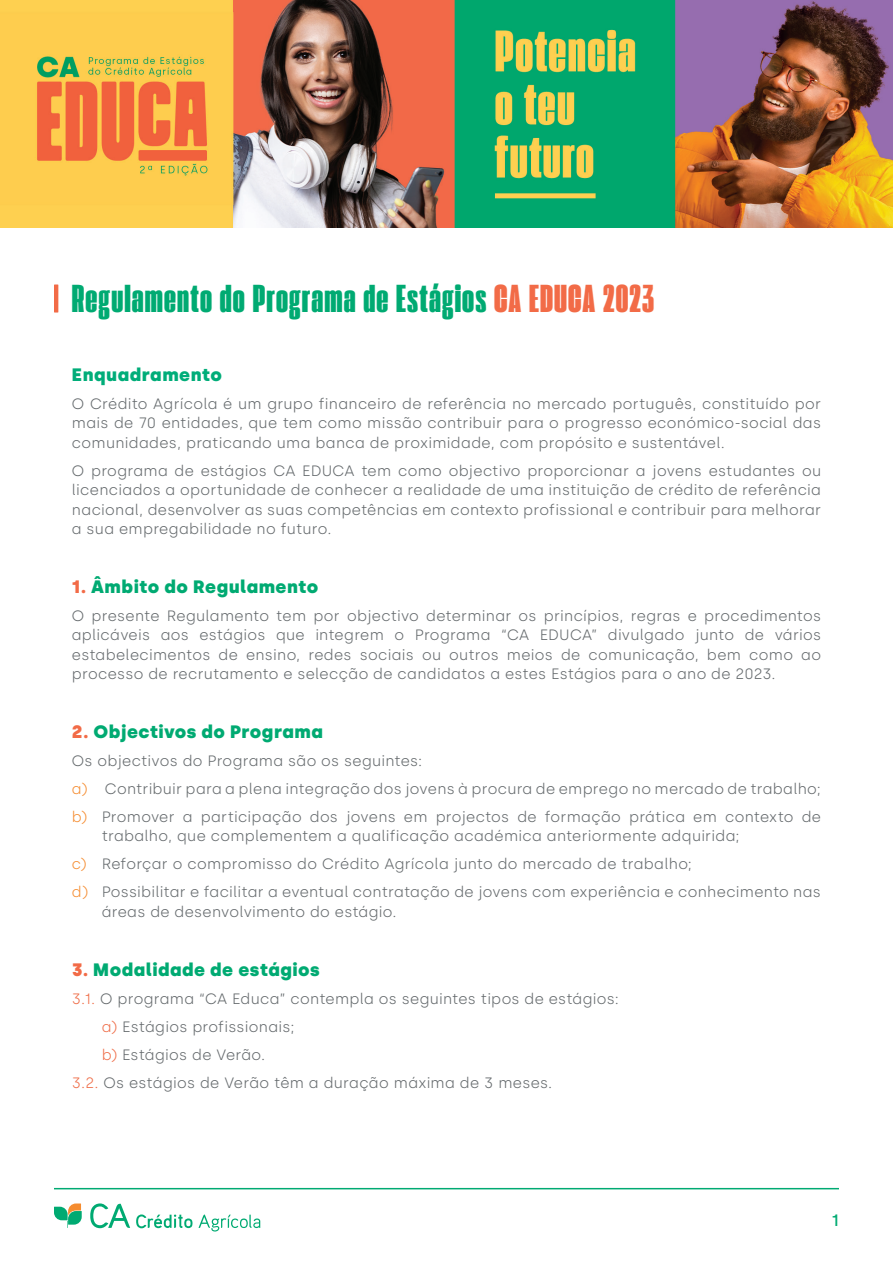
<style>
.page{position:relative;width:893px;height:1263px;background:#fff}
.page>*{position:absolute;margin:0;border:0;box-sizing:border-box;transform-origin:0 0}
.t1{font:40.95px "Extenda 40 Hecto";letter-spacing:.025em;color:#00aa72}
.t2{font:900 18px "Silka";letter-spacing:.03em;color:#00aa72}
.t3{font:900 18px "Silka";letter-spacing:.035em;color:#00ad79}
.t4{font:500 16.5px "Silka";color:#00aa72}
.t5{font:300 15px/19.5px "Silka";letter-spacing:.02em;color:#64696c;text-align:justify}
.s1{color:#f26b47}
.s2{color:#f58c30}
.s3{color:#ef6d48}
</style>
<div class="page">
<svg style="left:54px;top:1203px;width:28px;height:25px"></svg>
<svg style="left:90px;top:1203px;width:40px;height:25px"></svg>
<svg style="left:198px;top:1214px;width:62px;height:17px"></svg>
<svg style="left:136px;top:1214px;width:56px;height:14px"></svg>
<hr style="left:54px;top:1188px;width:785px;height:1px;background:#00aa72">
<img style="left:0;top:0;width:893px;height:228px">
<hr style="left:54px;top:284px;width:4px;height:29px;background:#f26b47">
<p class="t1" style="left:72px;top:271px;width:584px">Regulamento do Programa de Estágios <span class="s1">CA EDUCA 2023</span></p>
<p class="t3" style="left:72px;top:364px;width:151px">Enquadramento</p>
<p class="t5" style="left:72px;top:394px;width:751px">O Crédito Agrícola é um grupo financeiro de referência no mercado português, constituído por mais de 70 entidades, que tem como missão contribuir para o progresso económico-social das comunidades, praticando uma banca de proximidade, com propósito e sustentável.</p>
<p class="t5" style="left:72px;top:461px;width:751px">O programa de estágios CA EDUCA tem como objectivo proporcionar a jovens estudantes ou licenciados a oportunidade de conhecer a realidade de uma instituição de crédito de referência nacional, desenvolver as suas competências em contexto profissional e contribuir para melhorar a sua empregabilidade no futuro.</p>
<p class="t2" style="left:72px;top:576px;width:248px"><span class="s1">1.</span> Âmbito do Regulamento</p>
<p class="t5" style="left:72px;top:606px;width:751px">O presente Regulamento tem por objectivo determinar os princípios, regras e procedimentos aplicáveis aos estágios que integrem o Programa “CA EDUCA” divulgado junto de vários estabelecimentos de ensino, redes sociais ou outros meios de comunicação, bem como ao processo de recrutamento e selecção de candidatos a estes Estágios para o ano de 2023.</p>
<p class="t2" style="left:72px;top:721px;width:252px"><span class="s1">2.</span> Objectivos do Programa</p>
<p class="t5" style="left:72px;top:751px;width:352px">Os objectivos do Programa são os seguintes:</p>
<p class="t5" style="left:72px;top:779px;width:751px"><span class="s2">a)</span> Contribuir para a plena integração dos jovens à procura de emprego no mercado de trabalho;</p>
<p class="t5" style="left:102px;top:807px;width:721px;text-indent:-30px"><span class="s2">b)</span> Promover a participação dos jovens em projectos de formação prática em contexto de trabalho, que complementem a qualificação académica anteriormente adquirida;</p>
<p class="t5" style="left:72px;top:854px;width:622px"><span class="s2">c)</span> Reforçar o compromisso do Crédito Agrícola junto do mercado de trabalho;</p>
<p class="t5" style="left:102px;top:882px;width:721px;text-indent:-30px"><span class="s2">d)</span> Possibilitar e facilitar a eventual contratação de jovens com experiência e conhecimento nas áreas de desenvolvimento do estágio.</p>
<p class="t2" style="left:72px;top:958px;width:249px"><span class="s1">3.</span> Modalidade de estágios</p>
<p class="t5" style="left:72px;top:988px;width:548px"><span class="s3">3.1.</span> O programa “CA Educa” contempla os seguintes tipos de estágios:</p>
<p class="t5" style="left:102px;top:1016px;width:194px"><span class="s3">a)</span> Estágios profissionais;</p>
<p class="t5" style="left:102px;top:1044px;width:165px"><span class="s3">b)</span> Estágios de Verão.</p>
<p class="t5" style="left:72px;top:1072px;width:482px"><span class="s3">3.2.</span> Os estágios de Verão têm a duração máxima de 3 meses.</p>
<p class="t4" style="left:831px;top:1211px;width:9px">1</p>
</div>
